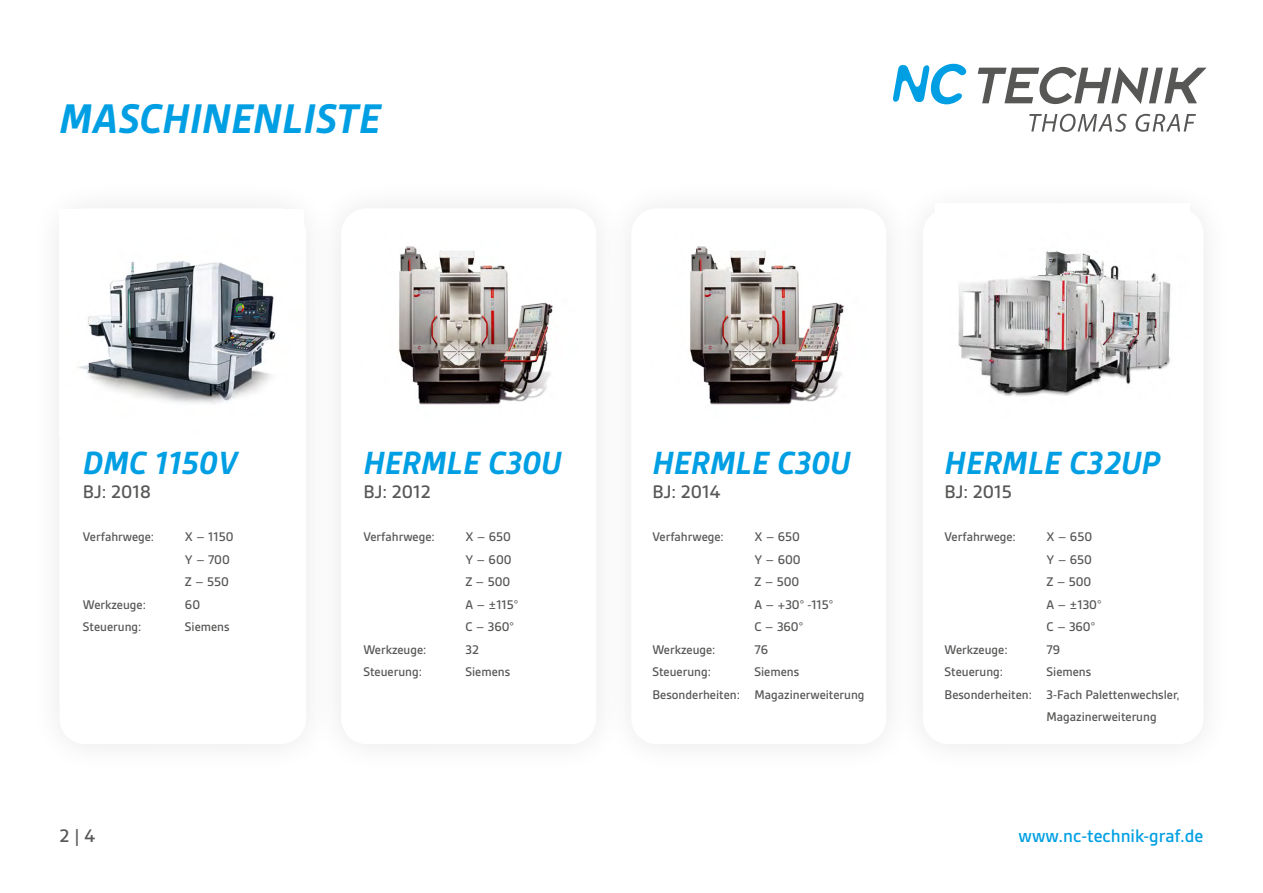
<style>
.page{position:relative;width:1263px;height:893px;background:#fff}
.page>*{position:absolute;margin:0;border:0;box-sizing:border-box;transform-origin:0 0}
.t1{font:italic 700 44.55px "Gesta";color:#009fe3}
.t2{font:italic 700 34.5px "Gesta";color:#009fe3}
.t3{font:500 19.5px "Gesta";color:#575756}
.t4{font:500 19.5px "Gesta";color:#009fe3}
.t5{font:500 13.5px/22.5px "Gesta";color:#575756}
</style>
<div class="page">
<div style="left:310px;top:177px;width:318px;height:599px;background:#fafafa"></div>
<div style="left:341px;top:208px;width:255px;height:536px;background:#fff;border-radius:26px"></div>
<div style="left:600px;top:177px;width:318px;height:599px;background:#fafafa"></div>
<div style="left:631px;top:208px;width:255px;height:536px;background:#fff;border-radius:26px"></div>
<div style="left:891px;top:177px;width:344px;height:599px;background:#fbfbfb"></div>
<div style="left:923px;top:208px;width:280px;height:536px;background:#fff;border-radius:26px"></div>
<svg style="left:978px;top:67px;width:229px;height:37px"></svg>
<svg style="left:1029px;top:114px;width:98px;height:18px"></svg>
<svg style="left:1135px;top:114px;width:61px;height:18px"></svg>
<svg style="left:893px;top:64px;width:73px;height:40px"></svg>
<img style="left:78px;top:261px;width:198px;height:143px">
<img style="left:399px;top:246px;width:154px;height:159px">
<img style="left:690px;top:246px;width:154px;height:159px">
<img style="left:958px;top:250px;width:213px;height:146px">
<h1 class="t1" style="left:60px;top:94px;width:323px">MASCHINENLISTE</h1>
<h2 class="t2" style="left:83px;top:443px;width:157px">DMC 1150V</h2>
<h3 class="t3" style="left:83px;top:481px;width:69px">BJ: 2018</h3>
<p class="t5" style="left:83px;top:526px;width:73px">Verfahrwege:</p>
<p class="t5" style="left:185px;top:526px;width:50px">X – 1150<br>Y – 700<br>Z – 550</p>
<p class="t5" style="left:83px;top:593px;width:65px">Werkzeuge:</p>
<p class="t5" style="left:185px;top:593px;width:17px">60</p>
<p class="t5" style="left:83px;top:616px;width:60px">Steuerung:</p>
<p class="t5" style="left:185px;top:616px;width:46px">Siemens</p>
<h3 class="t3" style="left:60px;top:825px;width:37px">2 | 4</h3>
<h2 class="t2" style="left:363px;top:443px;width:199px">HERMLE C30U</h2>
<h3 class="t3" style="left:363px;top:481px;width:69px">BJ: 2012</h3>
<p class="t5" style="left:363px;top:526px;width:73px">Verfahrwege:</p>
<p class="t5" style="left:465px;top:526px;width:54px">X – 650<br>Y – 600<br>Z – 500<br>A – ±115°<br>C – 360°</p>
<p class="t5" style="left:363px;top:638px;width:65px">Werkzeuge:</p>
<p class="t5" style="left:465px;top:638px;width:15px">32</p>
<p class="t5" style="left:363px;top:661px;width:60px">Steuerung:</p>
<p class="t5" style="left:465px;top:661px;width:46px">Siemens</p>
<h2 class="t2" style="left:652px;top:443px;width:199px">HERMLE C30U</h2>
<h3 class="t3" style="left:652px;top:481px;width:69px">BJ: 2014</h3>
<p class="t5" style="left:652px;top:526px;width:73px">Verfahrwege:</p>
<p class="t5" style="left:754px;top:526px;width:80px">X – 650<br>Y – 600<br>Z – 500<br>A – +30° -115°<br>C – 360°</p>
<p class="t5" style="left:652px;top:638px;width:65px">Werkzeuge:</p>
<p class="t5" style="left:754px;top:638px;width:15px">76</p>
<p class="t5" style="left:652px;top:661px;width:60px">Steuerung:</p>
<p class="t5" style="left:652px;top:661px;width:214px;text-indent:102px">Siemens<br>Besonderheiten: Magazinerweiterung</p>
<h2 class="t2" style="left:944px;top:443px;width:217px">HERMLE C32UP</h2>
<h3 class="t3" style="left:944px;top:481px;width:69px">BJ: 2015</h3>
<p class="t5" style="left:944px;top:526px;width:73px">Verfahrwege:</p>
<p class="t5" style="left:1047px;top:526px;width:56px">X – 650<br>Y – 650<br>Z – 500<br>A – ±130°<br>C – 360°</p>
<p class="t5" style="left:944px;top:638px;width:65px">Werkzeuge:</p>
<p class="t5" style="left:1047px;top:638px;width:15px">79</p>
<p class="t5" style="left:944px;top:661px;width:60px">Steuerung:</p>
<p class="t5" style="left:1047px;top:661px;width:46px">Siemens</p>
<p class="t5" style="left:944px;top:683px;width:237px">Besonderheiten: 3-Fach Palettenwechsler,</p>
<p class="t5" style="left:1047px;top:706px;width:112px">Magazinerweiterung</p>
<h3 class="t4" style="left:1018px;top:825px;width:186px">www.nc-technik-graf.de</h3>
</div>
